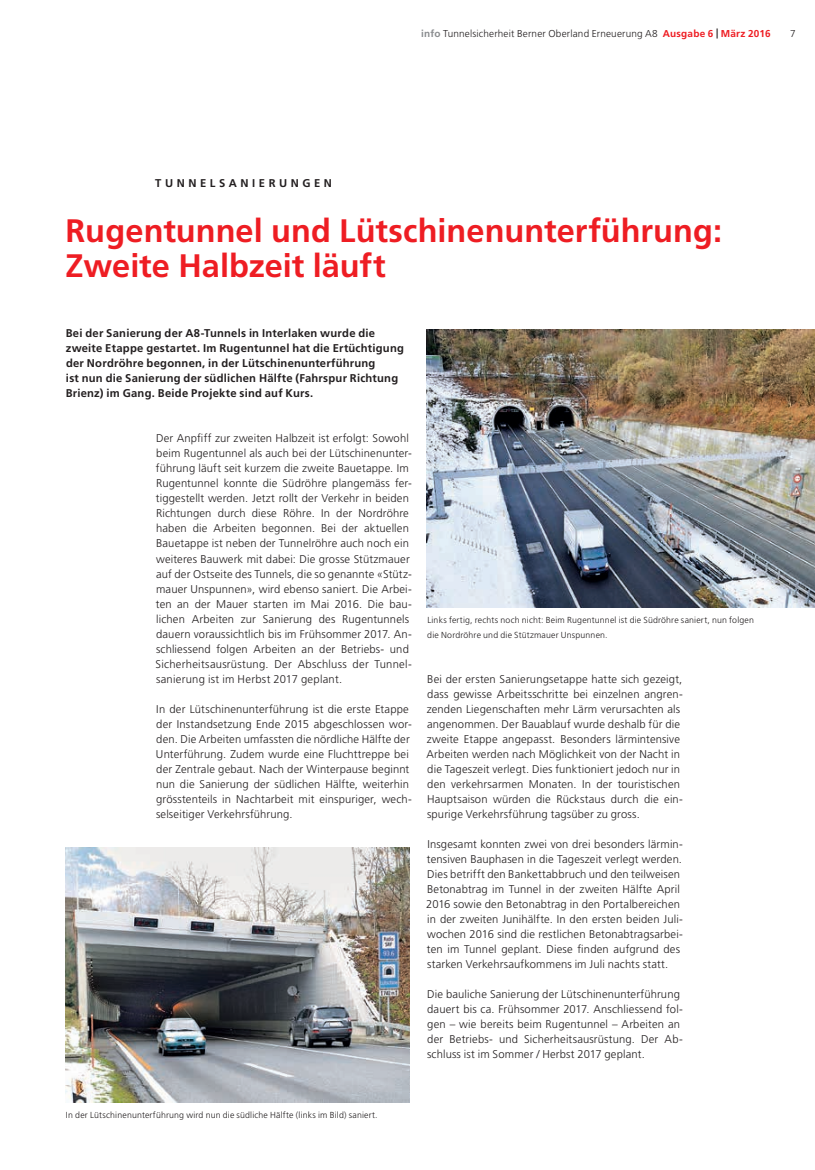
<style>
.page{position:relative;width:815px;height:1170px;background:#fff}
.page>*{position:absolute;margin:0;border:0;box-sizing:border-box;transform-origin:0 0}
.t1{font:700 32.5px/35px "Frutiger LT Std";color:#ee1d23}
.t2{font:300 11.25px/15px "Frutiger LT Std";letter-spacing:.015em;color:#231f20}
.t3{font:700 11.25px/15px "Frutiger LT Std";letter-spacing:.02em;color:#231f20}
.t4{font:700 11.25px "Frutiger LT Std";letter-spacing:.315em;color:#231f20}
.t5{font:300 10px "Frutiger LT Std";letter-spacing:.02em;color:#231f20}
.t6{font:300 8.75px/15px "Frutiger LT Std";letter-spacing:.02em;color:#231f20}
.s1{font-weight:700;color:#8a8c8f}
.s2{font-weight:700;color:#ee1d23}
.s3{font-weight:700}
</style>
<div class="page">
<img style="left:66px;top:847px;width:343px;height:255px">
<img style="left:427px;top:330px;width:388px;height:277px">
<p class="t4" style="left:155px;top:177px;width:178px">TUNNELSANIERUNGEN</p>
<p class="t5" style="left:421px;top:28px;width:351px"><span class="s1">info</span> Tunnelsicherheit Berner Oberland Erneuerung A8 <span class="s2">Ausgabe 6</span> <span class="s3">|</span> <span class="s2">März 2016</span></p>
<p class="t5" style="left:790px;top:28px;width:7px">7</p>
<h1 class="t1" style="left:66px;top:214px;width:658px">Rugentunnel und Lütschinenunterführung:<br>Zweite Halbzeit läuft</h1>
<p class="t3" style="left:66px;top:326px;width:340px">Bei der Sanierung der A8-Tunnels in Interlaken wurde die zweite Etappe gestartet. Im Rugentunnel hat die Ertüchtigung der Nordröhre begonnen, in der Lütschinenunterführung<br>ist nun die Sanierung der südlichen Hälfte (Fahrspur Richtung Brienz) im Gang. Beide Projekte sind auf Kurs.</p>
<p class="t2" style="left:156px;top:431px;width:258px">Der Anpfiff zur zweiten Halbzeit ist erfolgt: Sowohl beim Rugentunnel als auch bei der Lütschinenunter&shy;führung läuft seit kurzem die zweite Bauetappe. Im Rugentunnel konnte die Südröhre plangemäss fer&shy;tiggestellt werden. Jetzt rollt der Verkehr in beiden Richtungen durch diese Röhre. In der Nordröhre haben die Arbeiten begonnen. Bei der aktuellen Bauetappe ist neben der Tunnelröhre auch noch ein weiteres Bauwerk mit dabei: Die grosse Stützmauer auf der Ostseite des Tunnels, die so genannte «Stütz&shy;mauer Unspunnen», wird ebenso saniert. Die Arbei&shy;ten an der Mauer starten im Mai 2016. Die bau&shy;lichen Arbeiten zur Sanierung des Rugentunnels dauern voraussichtlich bis im Frühsommer 2017. An&shy;schliessend folgen Arbeiten an der Betriebs- und Sicherheitsausrüstung. Der Abschluss der Tunnel&shy;sanierung ist im Herbst 2017 geplant.</p>
<p class="t2" style="left:156px;top:701px;width:257px">In der Lütschinenunterführung ist die erste Etappe der Instandsetzung Ende 2015 abgeschlossen wor&shy;den. Die Arbeiten umfassten die nördliche Hälfte der Unterführung. Zudem wurde eine Fluchttreppe bei der Zentrale gebaut. Nach der Winterpause beginnt nun die Sanierung der südlichen Hälfte, weiterhin grösstenteils in Nachtarbeit mit einspuriger, wech&shy;selseitiger Verkehrsführung.</p>
<p class="t6" style="left:427px;top:612px;width:328px">Links fertig, rechts noch nicht: Beim Rugentunnel ist die Südröhre saniert, nun folgen die Nordröhre und die Stützmauer Unspunnen.</p>
<p class="t2" style="left:426px;top:671px;width:258px">Bei der ersten Sanierungsetappe hatte sich gezeigt, dass gewisse Arbeitsschritte bei einzelnen angren&shy;zenden Liegenschaften mehr Lärm verursachten als angenommen. Der Bauablauf wurde deshalb für die zweite Etappe angepasst. Besonders lärmintensive Arbeiten werden nach Möglichkeit von der Nacht in die Tageszeit verlegt. Dies funktioniert jedoch nur in den verkehrsarmen Monaten. In der touristischen Hauptsaison würden die Rückstaus durch die ein&shy;spurige Verkehrsführung tagsüber zu gross.</p>
<p class="t2" style="left:426px;top:836px;width:258px">Insgesamt konnten zwei von drei besonders lärmin&shy;tensiven Bauphasen in die Tageszeit verlegt werden.<br>Dies betrifft den Bankettabbruch und den teilweisen Betonabtrag im Tunnel in der zweiten Hälfte April 2016 sowie den Betonabtrag in den Portalbereichen in der zweiten Junihälfte. In den ersten beiden Juli&shy;wochen 2016 sind die restlichen Betonabtragsarbei&shy;ten im Tunnel geplant. Diese finden aufgrund des starken Verkehrsaufkommens im Juli nachts statt.</p>
<p class="t2" style="left:427px;top:986px;width:257px">Die bauliche Sanierung der Lütschinenunterführung dauert bis ca. Frühsommer 2017. Anschliessend fol&shy;gen – wie bereits beim Rugentunnel – Arbeiten an der Betriebs- und Sicherheitsausrüstung. Der Ab&shy;schluss ist im Sommer / Herbst 2017 geplant.</p>
<p class="t6" style="left:66px;top:1107px;width:313px">In der Lütschinenunterführung wird nun die südliche Hälfte (links im Bild) saniert.</p>
</div>
